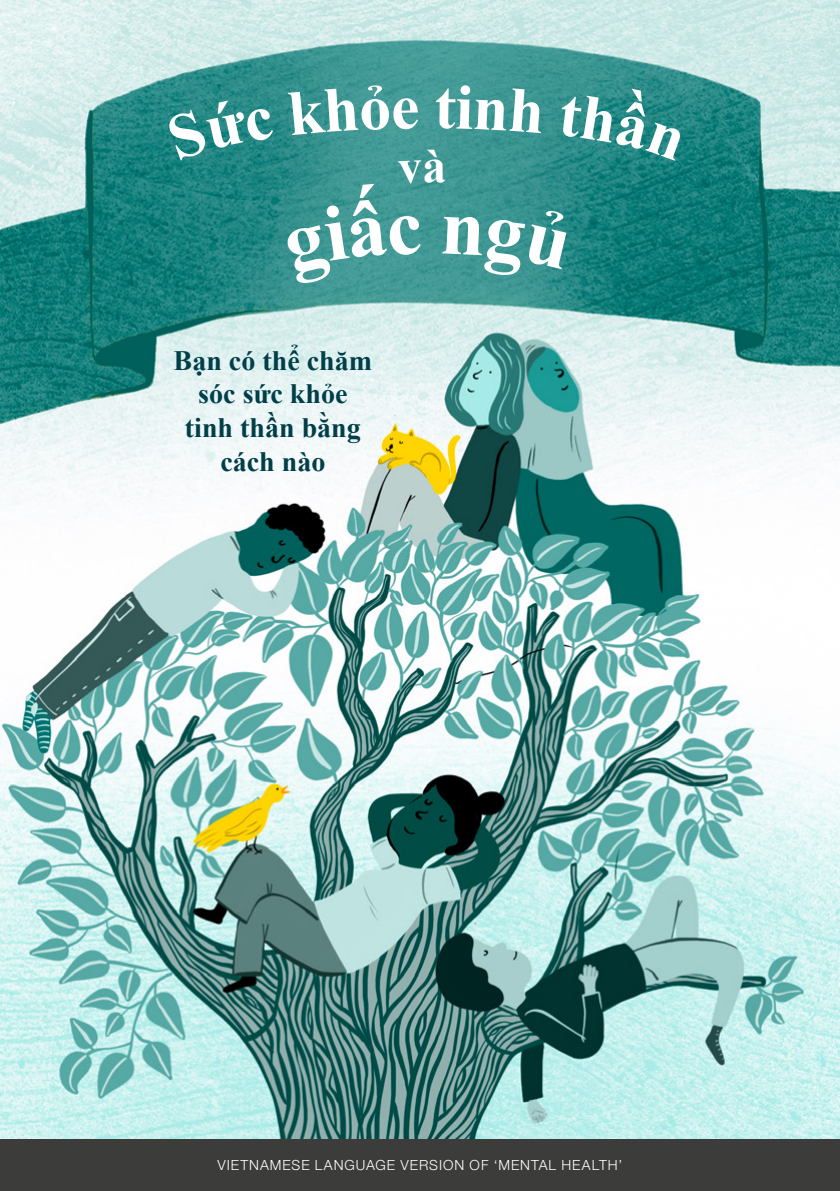
<style>
.page{position:relative;width:840px;height:1191px;background:#fff}
.page>*{position:absolute;margin:0;border:0;box-sizing:border-box;transform-origin:0 0}
.t1{font:700 48px "Times New Roman";color:#fff}
.t2{font:700 28px/33.6px "Times New Roman";color:#003f49;text-align:center}
.t3{font:300 14px "Helvetica Neue";letter-spacing:.07em;color:#fff}
</style>
<div class="page">
<img style="left:0;top:0;width:839px;height:1140px">
<div style="left:0;top:1140px;width:839px;height:51px;background:#3c3c3b"></div>
<svg style="left:166px;top:97px;width:108px;height:63px;background:#218683"></svg>
<svg style="left:288px;top:84px;width:130px;height:51px;background:#3c9692"></svg>
<svg style="left:435px;top:85px;width:109px;height:48px;background:#3e9793"></svg>
<svg style="left:558px;top:87px;width:127px;height:74px;background:#268985"></svg>
<svg style="left:284px;top:160px;width:138px;height:126px;background:#3e9793"></svg>
<svg style="left:442px;top:206px;width:132px;height:71px;background:#37938f"></svg>
<h1 class="t1" style="left:422px;top:133px;width:26px">à</h1>
<p class="t2" style="left:173px;top:343px;width:200px">Bạn có thể chăm sóc sức khỏe tinh thần bằng cách nào</p>
<p class="t3" style="left:217px;top:1157px;width:406px">VIETNAMESE LANGUAGE VERSION OF ‘MENTAL HEALTH’</p>
</div>
